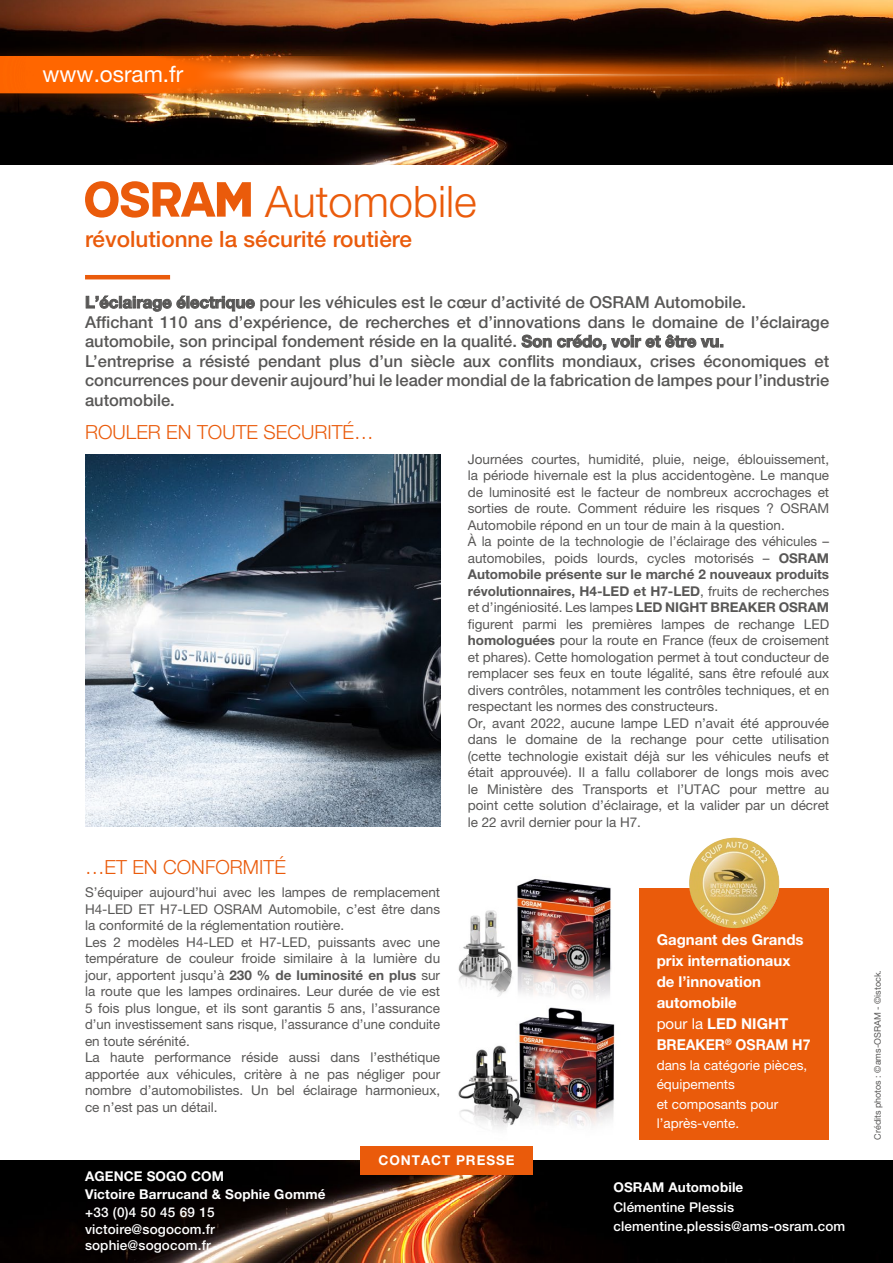
<style>
.page{position:relative;width:893px;height:1263px;background:#fff}
.page>*{position:absolute;margin:0;border:0;box-sizing:border-box;transform-origin:0 0}
.t1{font:300 43.5px "Helvetica Neue LT Pro";color:#ea5b0b}
.t2{font:500 22.5px "Helvetica Neue LT Pro";color:#ea5b0b}
.t3{font:22.5px "Helvetica Neue LT Pro";color:#fff}
.t4{font:300 19.5px "Helvetica Neue LT Pro";color:#ea5b0b}
.t5{font:500 16.5px/19.5px "Helvetica Neue LT Pro";color:#585756}
.t6{font:700 15px/21px "Helvetica Neue LT Pro";color:#fff}
.t7{font:13.5px/16.5px "Helvetica Neue LT Pro";color:#585756}
.t8{font:500 13.5px/16.5px "Helvetica Neue LT Pro";letter-spacing:.01em;color:#fff;text-align:justify}
.t9{font:13.5px/19.5px "Helvetica Neue LT Pro";color:#fff}
.t10{font:700 13.5px/18px "Helvetica Neue LT Pro";letter-spacing:.01em;color:#fff}
.t11{font:700 13.5px "Helvetica Neue LT Pro";letter-spacing:.07em;color:#fff}
.t12{font:9px "Helvetica Neue LT Pro";color:#585756}
.s1{font-weight:700}
.s2{font-weight:400}
</style>
<div class="page">
<img style="left:0;top:1161px;width:893px;height:102px">
<img style="left:0;top:0;width:893px;height:165px">
<img style="left:700px;top:43px;width:193px;height:71px">
<img style="left:0;top:43px;width:700px;height:71px">
<svg style="left:0;top:45px;width:893px;height:59px;background:#562708"></svg>
<div style="left:0;top:56px;width:159px;height:37px;background:#f60"></div>
<img style="left:159px;top:43px;width:32px;height:71px">
<img style="left:191px;top:43px;width:238px;height:71px">
<svg style="left:85px;top:181px;width:166px;height:37px"></svg>
<hr style="left:85px;top:275px;width:85px;height:4px;background:#ea5b0b">
<div style="left:639px;top:888px;width:190px;height:252px;background:#ea5b0b"></div>
<div style="left:360px;top:1147px;width:173px;height:28px;background:#ea5b0b"></div>
<img style="left:689px;top:838px;width:90px;height:90px;border-radius:45px">
<img style="left:85px;top:454px;width:355px;height:372px">
<img style="left:458px;top:878px;width:153px;height:120px">
<img style="left:458px;top:1007px;width:157px;height:122px">
<h2 class="t3" style="left:43px;top:61px;width:142px">www.osram.fr</h2>
<h1 class="t1" style="left:265px;top:175px;width:213px">Automobile</h1>
<h2 class="t2" style="left:85px;top:226px;width:328px">révolutionne la sécurité routière</h2>
<p class="t5" style="left:85px;top:292px;width:746px"><span class="s1">L’éclairage électrique</span> pour les véhicules est le cœur d’activité de OSRAM Automobile.<br>Affichant 110 ans d’expérience, de recherches et d’innovations dans le domaine de l’éclairage automobile, son principal fondement réside en la qualité. <span class="s1">Son crédo, voir et être vu.<br></span>L’entreprise a résisté pendant plus d’un siècle aux conflits mondiaux, crises économiques et concurrences pour devenir aujourd’hui le leader mondial de la fabrication de lampes pour l’industrie automobile.</p>
<h3 class="t4" style="left:85px;top:420px;width:290px">ROULER EN TOUTE SECURITÉ…</h3>
<h3 class="t4" style="left:85px;top:855px;width:202px">…ET EN CONFORMITÉ</h3>
<p class="t7" style="left:85px;top:884px;width:357px">S’équiper aujourd’hui avec les lampes de remplacement H4-LED ET H7-LED OSRAM Automobile, c’est être dans la conformité de la réglementation routière.<br>Les 2 modèles H4-LED et H7-LED, puissants avec une température de couleur froide similaire à la lumière du jour, apportent jusqu’à <span class="s1">230 % de luminosité en plus</span> sur la route que les lampes ordinaires. Leur durée de vie est 5 fois plus longue, et ils sont garantis 5 ans, l’assurance d’un investissement sans risque, l’assurance d’une conduite en toute sérénité.<br>La haute performance réside aussi dans l’esthétique apportée aux véhicules, critère à ne pas négliger pour nombre d’automobilistes. Un bel éclairage harmonieux, ce n’est pas un détail.</p>
<p class="t7" style="left:468px;top:450px;width:363px">Journées courtes, humidité, pluie, neige, éblouissement, la période hivernale est la plus accidentogène. Le manque de luminosité est le facteur de nombreux accrochages et sorties de route. Comment réduire les risques ? OSRAM Automobile répond en un tour de main à la question.<br>À la pointe de la technologie de l’éclairage des véhicules – automobiles, poids lourds, cycles motorisés – <span class="s1">OSRAM Automobile présente sur le marché 2 nouveaux produits révolutionnaires, H4-LED et H7-LED</span>, fruits de recherches et d’ingéniosité. Les lampes <span class="s1">LED NIGHT BREAKER OSRAM </span>figurent parmi les premières lampes de rechange LED <span class="s1">homologuées</span> pour la route en France (feux de croisement et phares). Cette homologation permet à tout conducteur de remplacer ses feux en toute légalité, sans être refoulé aux divers contrôles, notamment les contrôles techniques, et en respectant les normes des constructeurs.<br>Or, avant 2022, aucune lampe LED n’avait été approuvée dans le domaine de la rechange pour cette utilisation (cette technologie existait déjà sur les véhicules neufs et était approuvée). Il a fallu collaborer de longs mois avec le Ministère des Transports et l’UTAC pour mettre au point cette solution d’éclairage, et la valider par un décret le 22 avril dernier pour la H7.</p>
<p class="t6" style="left:657px;top:929px;width:155px">Gagnant des Grands prix internationaux de l’innovation automobile<br><span class="s2">pour la</span> LED NIGHT<br>BREAKER<sup>®</sup> OSRAM H7</p>
<p class="t9" style="left:657px;top:1055px;width:152px">dans la catégorie pièces, équipements<br>et composants pour l’après-vente.</p>
<p class="t10" style="left:85px;top:1167px;width:242px">AGENCE SOGO COM<br>Victoire Barrucand &amp; Sophie Gommé</p>
<p class="t8" style="left:85px;top:1204px;width:131px">+33 (0)4 50 45 69 15 victoire@sogocom.fr sophie@sogocom.fr</p>
<p class="t11" style="left:378px;top:1152px;width:138px">CONTACT PRESSE</p>
<p class="t10" style="left:613px;top:1178px;width:131px">OSRAM Automobile</p>
<p class="t8" style="left:613px;top:1197px;width:233px;line-height:19.5px">Clémentine Plessis clementine.plessis@ams-osram.com</p>
<p class="t12" style="left:872px;top:1140px;width:171px;rotate:-90deg">Crédits photos : ©ams-OSRAM - ©istock.</p>
</div>
